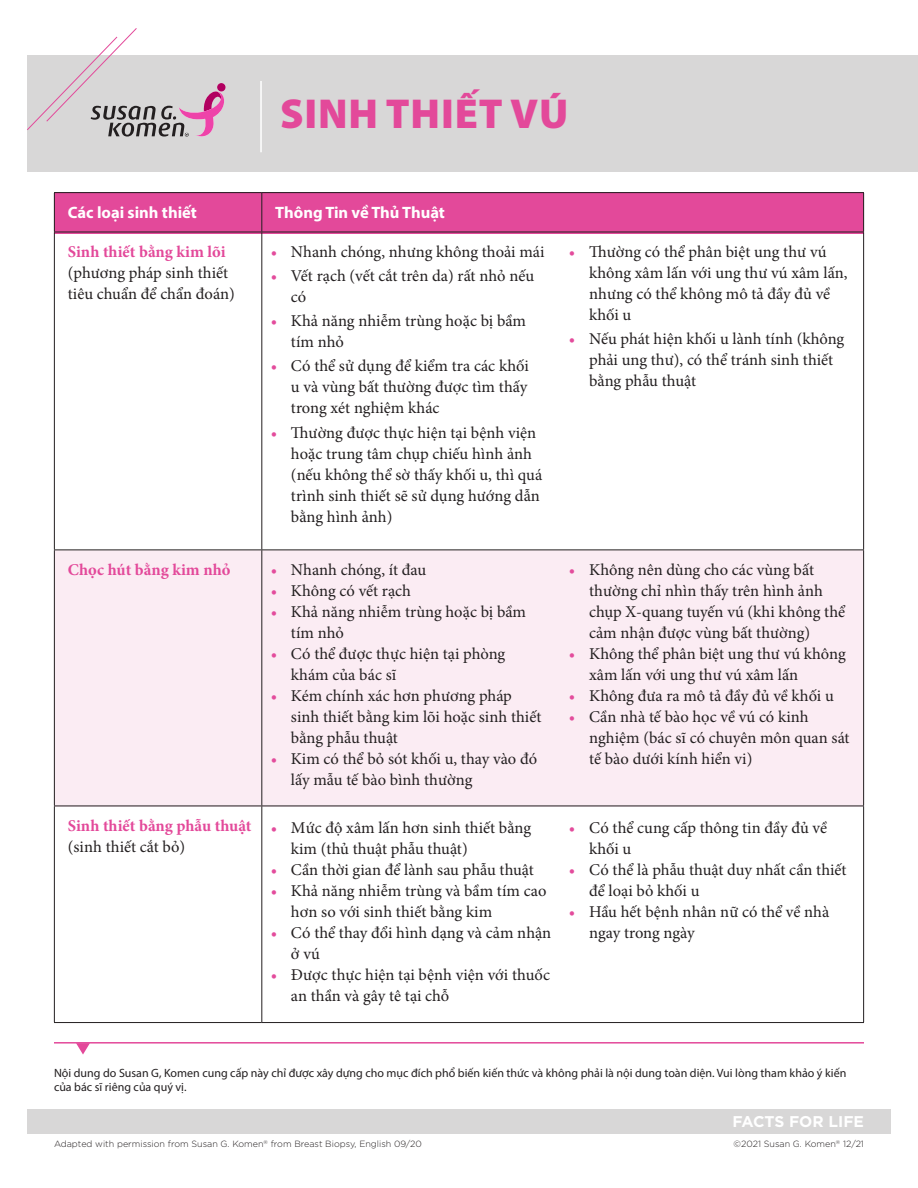
<style>
.page{position:relative;width:918px;height:1188px;background:#fff}
.page>*{position:absolute;margin:0;border:0;box-sizing:border-box;transform-origin:0 0}
.V-Sheet_headline{font:900 42px "Myriad Pro";letter-spacing:.02em;color:#e3499a}
.V-Paragraph_Text{font:16.5px/21px "Minion Pro";color:#231f20}
.V-Paragraph_Text-2{font:700 16.5px/21px "Minion Pro";color:#e3499a}
.V-Paragraph_Text-3{font:700 16.5px "Myriad Pro";color:#fff}
.t1{font:700 15.6px "Gotham";color:#fff}
.V-Second_Side_footer{font:12px/13.5px "Myriad Pro";color:#231f20}
.t2{font:300 9px "Gotham";color:#231f20}
.s1{font-weight:700;color:#e3499a}
.s2{color:#e34c9c}
.s3{font-weight:400;color:#231f20}
</style>
<div class="page">
<div style="left:54px;top:192px;width:810px;height:41px;background:#e3499a"></div>
<div style="left:54px;top:551px;width:810px;height:256px;background:#fbecf3"></div>
<hr style="left:54px;top:192px;width:208px;height:1px;background:#231f20">
<hr style="left:54px;top:193px;width:1px;height:39px;background:#231f20">
<hr style="left:262px;top:192px;width:602px;height:1px;background:#231f20">
<hr style="left:261px;top:193px;width:1px;height:39px;background:#231f20">
<hr style="left:863px;top:193px;width:1px;height:39px;background:#231f20">
<hr style="left:54px;top:232px;width:208px;height:1px;background:#231f20">
<hr style="left:54px;top:232px;width:1px;height:318px;background:#231f20">
<hr style="left:262px;top:232px;width:602px;height:1px;background:#231f20">
<hr style="left:261px;top:232px;width:1px;height:318px;background:#231f20">
<hr style="left:863px;top:232px;width:1px;height:318px;background:#231f20">
<hr style="left:54px;top:550px;width:208px;height:1px;background:#231f20">
<hr style="left:54px;top:550px;width:1px;height:256px;background:#231f20">
<hr style="left:262px;top:550px;width:602px;height:1px;background:#231f20">
<hr style="left:261px;top:550px;width:1px;height:256px;background:#231f20">
<hr style="left:863px;top:550px;width:1px;height:256px;background:#231f20">
<hr style="left:54px;top:806px;width:208px;height:1px;background:#231f20">
<hr style="left:54px;top:806px;width:1px;height:216px;background:#231f20">
<hr style="left:262px;top:806px;width:602px;height:1px;background:#231f20">
<hr style="left:261px;top:806px;width:1px;height:216px;background:#231f20">
<hr style="left:863px;top:806px;width:1px;height:216px;background:#231f20">
<hr style="left:54px;top:1022px;width:208px;height:1px;background:#231f20">
<hr style="left:262px;top:1022px;width:602px;height:1px;background:#231f20">
<div style="left:27px;top:55px;width:891px;height:117px;background:#d8d7d7"></div>
<hr style="left:260px;top:81px;width:2px;height:71px;background:#fff">
<svg style="left:27px;top:28px;width:199px;height:109px"></svg>
<div style="left:27px;top:1110px;width:864px;height:24px;background:#d8d7d7"></div>
<hr style="left:54px;top:1042px;width:810px;height:2px;background:#e3499a">
<svg style="left:76px;top:1043px;width:14px;height:12px"></svg>
<p class="V-Sheet_headline" style="left:280px;top:86px;width:290px">SINH THIẾT VÚ</p>
<p class="V-Paragraph_Text-3" style="left:68px;top:202px;width:131px">Các loại sinh thiết</p>
<p class="V-Paragraph_Text-3" style="left:275px;top:202px;width:171px">Thông Tin về Thủ Thuật</p>
<p class="V-Paragraph_Text" style="left:68px;top:242px;width:169px"><span class="s1">Sinh thiết bằng kim lõi </span>(phương pháp sinh thiết tiêu chuẩn để chẩn đoán)</p>
<p class="V-Paragraph_Text" style="left:271px;top:241px;width:275px"><span class="s2">•</span> Nhanh chóng, nhưng không thoải mái</p>
<p class="V-Paragraph_Text" style="left:291px;top:265px;width:245px;text-indent:-20px"><span class="s2">•</span> Vết rạch (vết cắt trên da) rất nhỏ nếu có</p>
<p class="V-Paragraph_Text" style="left:291px;top:311px;width:237px;text-indent:-20px"><span class="s2">•</span> Khả năng nhiễm trùng hoặc bị bầm tím nhỏ</p>
<p class="V-Paragraph_Text" style="left:291px;top:356px;width:239px;text-align:justify;text-indent:-20px"><span class="s2">•</span> Có thể sử dụng để kiểm tra các khối u và vùng bất thường được tìm thấy trong xét nghiệm khác</p>
<p class="V-Paragraph_Text" style="left:291px;top:422px;width:253px;text-indent:-20px"><span class="s2">•</span> Thường được thực hiện tại bệnh viện hoặc trung tâm chụp chiếu hình ảnh (nếu không thể sờ thấy khối u, thì quá trình sinh thiết sẽ sử dụng hướng dẫn bằng hình ảnh)</p>
<p class="V-Paragraph_Text-2" style="left:68px;top:559px;width:164px">Chọc hút bằng kim nhỏ</p>
<p class="V-Paragraph_Text-2" style="left:68px;top:815px;width:185px">Sinh thiết bằng phẫu thuật <span class="s3">(sinh thiết cắt bỏ)</span></p>
<p class="V-Paragraph_Text" style="left:271px;top:560px;width:157px"><span class="s2">•</span> Nhanh chóng, ít đau</p>
<p class="V-Paragraph_Text" style="left:271px;top:581px;width:142px"><span class="s2">•</span> Không có vết rạch</p>
<p class="V-Paragraph_Text" style="left:291px;top:602px;width:237px;text-indent:-20px"><span class="s2">•</span> Khả năng nhiễm trùng hoặc bị bầm tím nhỏ</p>
<p class="V-Paragraph_Text" style="left:291px;top:644px;width:216px;text-indent:-20px"><span class="s2">•</span> Có thể được thực hiện tại phòng khám của bác sĩ</p>
<p class="V-Paragraph_Text" style="left:291px;top:686px;width:252px;text-indent:-20px"><span class="s2">•</span> Kém chính xác hơn phương pháp sinh thiết bằng kim lõi hoặc sinh thiết bằng phẫu thuật</p>
<p class="V-Paragraph_Text" style="left:291px;top:749px;width:248px;text-indent:-20px"><span class="s2">•</span> Kim có thể bỏ sót khối u, thay vào đó lấy mẫu tế bào bình thường</p>
<p class="V-Paragraph_Text" style="left:291px;top:817px;width:242px;text-indent:-20px"><span class="s2">•</span> Mức độ xâm lấn hơn sinh thiết bằng kim (thủ thuật phẫu thuật)</p>
<p class="V-Paragraph_Text" style="left:271px;top:859px;width:265px"><span class="s2">•</span> Cần thời gian để lành sau phẫu thuật</p>
<p class="V-Paragraph_Text" style="left:291px;top:880px;width:257px;text-indent:-20px"><span class="s2">•</span> Khả năng nhiễm trùng và bầm tím cao hơn so với sinh thiết bằng kim</p>
<p class="V-Paragraph_Text" style="left:291px;top:922px;width:262px;text-indent:-20px"><span class="s2">•</span> Có thể thay đổi hình dạng và cảm nhận ở vú</p>
<p class="V-Paragraph_Text" style="left:291px;top:964px;width:261px;text-indent:-20px"><span class="s2">•</span> Được thực hiện tại bệnh viện với thuốc an thần và gây tê tại chỗ</p>
<p class="V-Paragraph_Text" style="left:589px;top:241px;width:260px;text-indent:-20px"><span class="s2">•</span> Thường có thể phân biệt ung thư vú không xâm lấn với ung thư vú xâm lấn, nhưng có thể không mô tả đầy đủ về khối u</p>
<p class="V-Paragraph_Text" style="left:589px;top:328px;width:257px;text-indent:-20px"><span class="s2">•</span> Nếu phát hiện khối u lành tính (không phải ung thư), có thể tránh sinh thiết bằng phẫu thuật</p>
<p class="V-Paragraph_Text" style="left:589px;top:560px;width:257px;text-indent:-20px"><span class="s2">•</span> Không nên dùng cho các vùng bất thường chỉ nhìn thấy trên hình ảnh chụp X-quang tuyến vú (khi không thể cảm nhận được vùng bất thường)</p>
<p class="V-Paragraph_Text" style="left:589px;top:644px;width:258px;text-indent:-20px"><span class="s2">•</span> Không thể phân biệt ung thư vú không xâm lấn với ung thư vú xâm lấn</p>
<p class="V-Paragraph_Text" style="left:569px;top:686px;width:266px"><span class="s2">•</span> Không đưa ra mô tả đầy đủ về khối u</p>
<p class="V-Paragraph_Text" style="left:589px;top:707px;width:262px;text-indent:-20px"><span class="s2">•</span> Cần nhà tế bào học về vú có kinh nghiệm (bác sĩ có chuyên môn quan sát tế bào dưới kính hiển vi)</p>
<p class="V-Paragraph_Text" style="left:589px;top:817px;width:239px;text-indent:-20px"><span class="s2">•</span> Có thể cung cấp thông tin đầy đủ về khối u</p>
<p class="V-Paragraph_Text" style="left:589px;top:859px;width:259px;text-indent:-20px"><span class="s2">•</span> Có thể là phẫu thuật duy nhất cần thiết để loại bỏ khối u</p>
<p class="V-Paragraph_Text" style="left:589px;top:901px;width:242px;text-indent:-20px"><span class="s2">•</span> Hầu hết bệnh nhân nữ có thể về nhà ngay trong ngày</p>
<p class="V-Second_Side_footer" style="left:54px;top:1066px;width:794px">Nội dung do Susan G, Komen cung cấp này chỉ được xây dựng cho mục đích phổ biến kiến thức và không phải là nội dung toàn diện. Vui lòng tham khảo ý kiến của bác sĩ riêng của quý vị.</p>
<p class="t1" style="left:733px;top:1112px;width:133px">FACTS FOR LIFE</p>
<p class="t2" style="left:54px;top:1139px;width:370px">Adapted with permission from Susan G. Komen<sup>®</sup> from Breast Biopsy, English 09/20</p>
<p class="t2" style="left:734px;top:1139px;width:132px">©2021 Susan G. Komen<sup>®</sup> 12/21</p>
</div>
